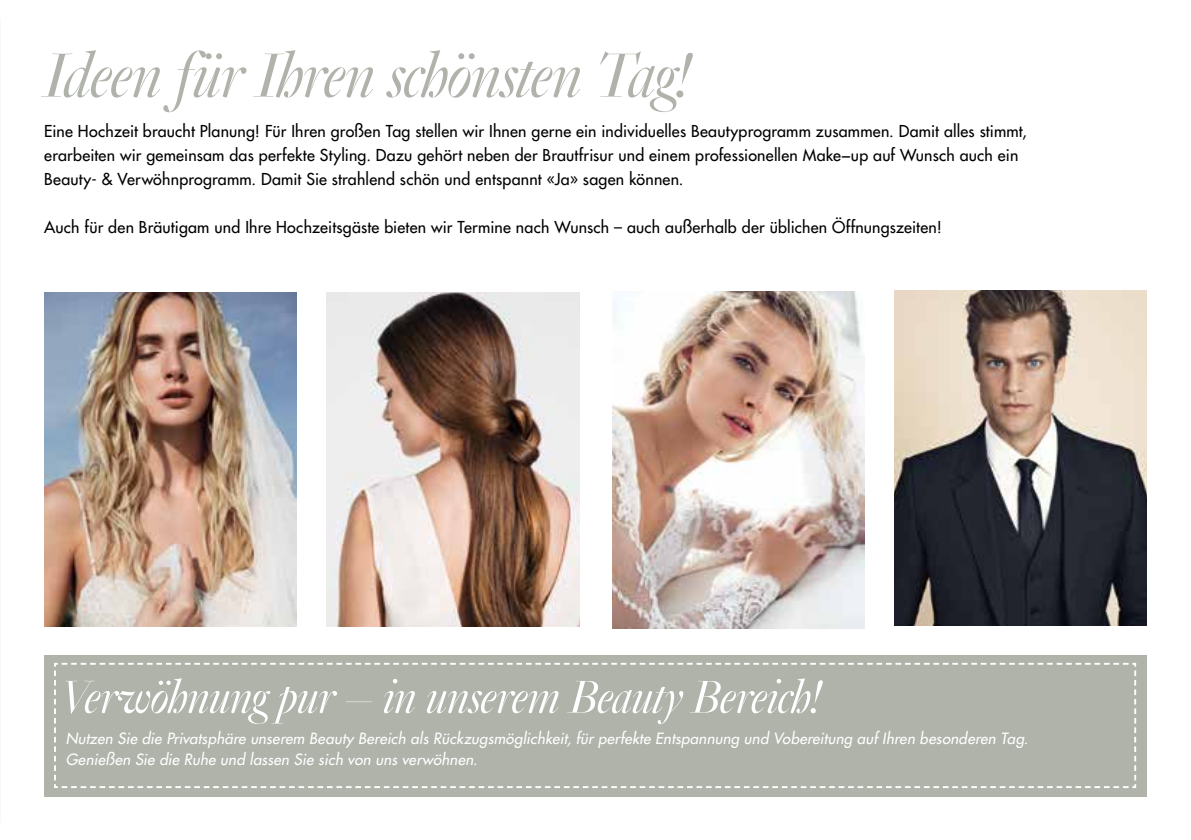
<style>
.page{position:relative;width:1191px;height:840px;background:#fff}
.page>*{position:absolute;margin:0;border:0;box-sizing:border-box;transform-origin:0 0}
.t1{font:68px "Genath Display Ita";letter-spacing:-.035em;color:#afb3aa}
.t2{font:50.2px "Genath Display Ita";letter-spacing:-.03em;color:#fff}
.t3{font:16px/24px "Futura";letter-spacing:.015em;color:#000}
.t4{font:italic 15.2px/20.8px "Futura";letter-spacing:.015em;color:#fff}
</style>
<div class="page">
<img style="left:612px;top:291px;width:253px;height:337px">
<img style="left:327px;top:292px;width:252px;height:334px">
<img style="left:44px;top:292px;width:253px;height:334px">
<img style="left:894px;top:290px;width:252px;height:334px">
<div style="left:44px;top:655px;width:1103px;height:141px;background:#afb3aa"></div>
<svg style="left:54px;top:662px;width:1083px;height:126px"></svg>
<h1 class="t1" style="left:44px;top:29px;width:648px">Ideen für Ihren schönsten Tag!</h1>
<p class="t3" style="left:44px;top:119px;width:984px">Eine Hochzeit braucht Planung! Für Ihren großen Tag stellen wir Ihnen gerne ein individuelles Beautyprogramm zusammen. Damit alles stimmt, erarbeiten wir gemeinsam das perfekte Styling. Dazu gehört neben der Brautfrisur und einem professionellen Make−up auf Wunsch auch ein<br>Beauty- &amp; Verwöhnprogramm. Damit Sie strahlend schön und entspannt «Ja» sagen können.</p>
<p class="t3" style="left:44px;top:215px;width:899px">Auch für den Bräutigam und Ihre Hochzeitsgäste bieten wir Termine nach Wunsch – auch außerhalb der üblichen Öffnungszeiten!</p>
<h2 class="t2" style="left:61px;top:662px;width:762px">Verwöhnung pur – in unserem Beauty Bereich!</h2>
<p class="t4" style="left:66px;top:727px;width:964px">Nutzen Sie die Privatsphäre unserem Beauty Bereich als Rückzugsmöglichkeit, für perfekte Entspannung und Vobereitung auf Ihren besonderen Tag.<br>Genießen Sie die Ruhe und lassen Sie sich von uns verwöhnen.</p>
</div>
